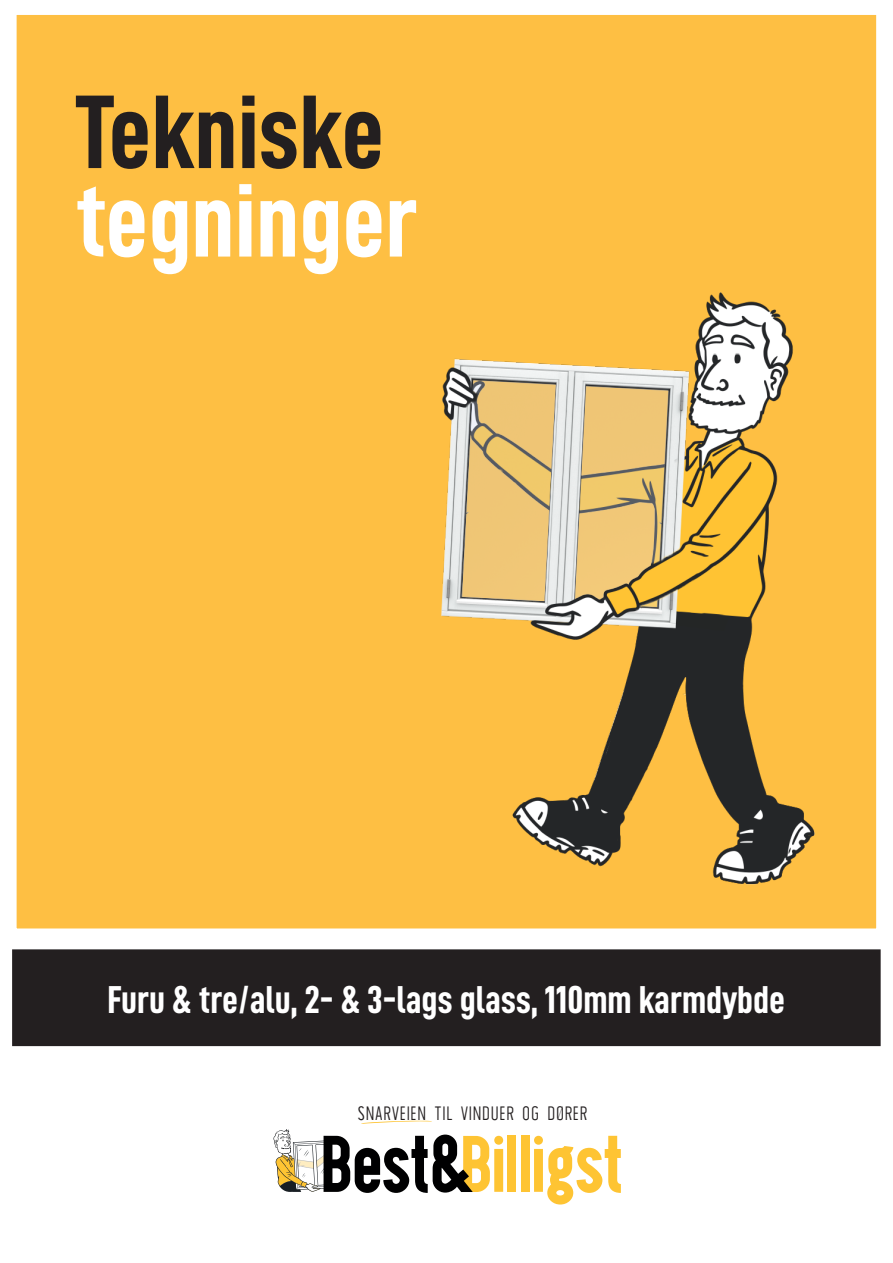
<style>
.page{position:relative;width:893px;height:1263px;background:#fff}
.page>*{position:absolute;margin:0;border:0;box-sizing:border-box;transform-origin:0 0}
.t1{font:105px "D DIN Condensed Bold";color:#fff}
.t2{font:105px "D DIN Condensed Bold";letter-spacing:-.01em;color:#231f20}
.t3{font:39px "D DIN Condensed Bold";color:#fff}
.t4{font:21.15px "Wask New";color:#231f20}
</style>
<div class="page">
<div style="left:12px;top:10px;width:869px;height:923px;background:#febf43;border:4px solid #fff"></div>
<div style="left:15px;top:952px;width:863px;height:91px;background:#231f20"></div>
<div style="left:12px;top:949px;width:869px;height:97px;border:6px solid #231f20"></div>
<div style="left:507px;top:1136px;width:9px;height:56px;background:#fec433"></div>
<div style="left:521px;top:1136px;width:9px;height:56px;background:#fec433"></div>
<svg style="left:534px;top:1136px;width:87px;height:68px"></svg>
<svg style="left:273px;top:1120px;width:230px;height:73px"></svg>
<img style="left:441px;top:292px;width:374px;height:593px">
<p class="t2" style="left:75px;top:74px;width:310px">Tekniske</p>
<p class="t1" style="left:75px;top:163px;width:344px">tegninger</p>
<p class="t3" style="left:108px;top:978px;width:679px">Furu &amp; tre/alu, 2- &amp; 3-lags glass, 110mm karmdybde</p>
<p class="t4" style="left:357px;top:1102px;width:232px">SNARVEIEN TIL VINDUER OG DØRER</p>
</div>
